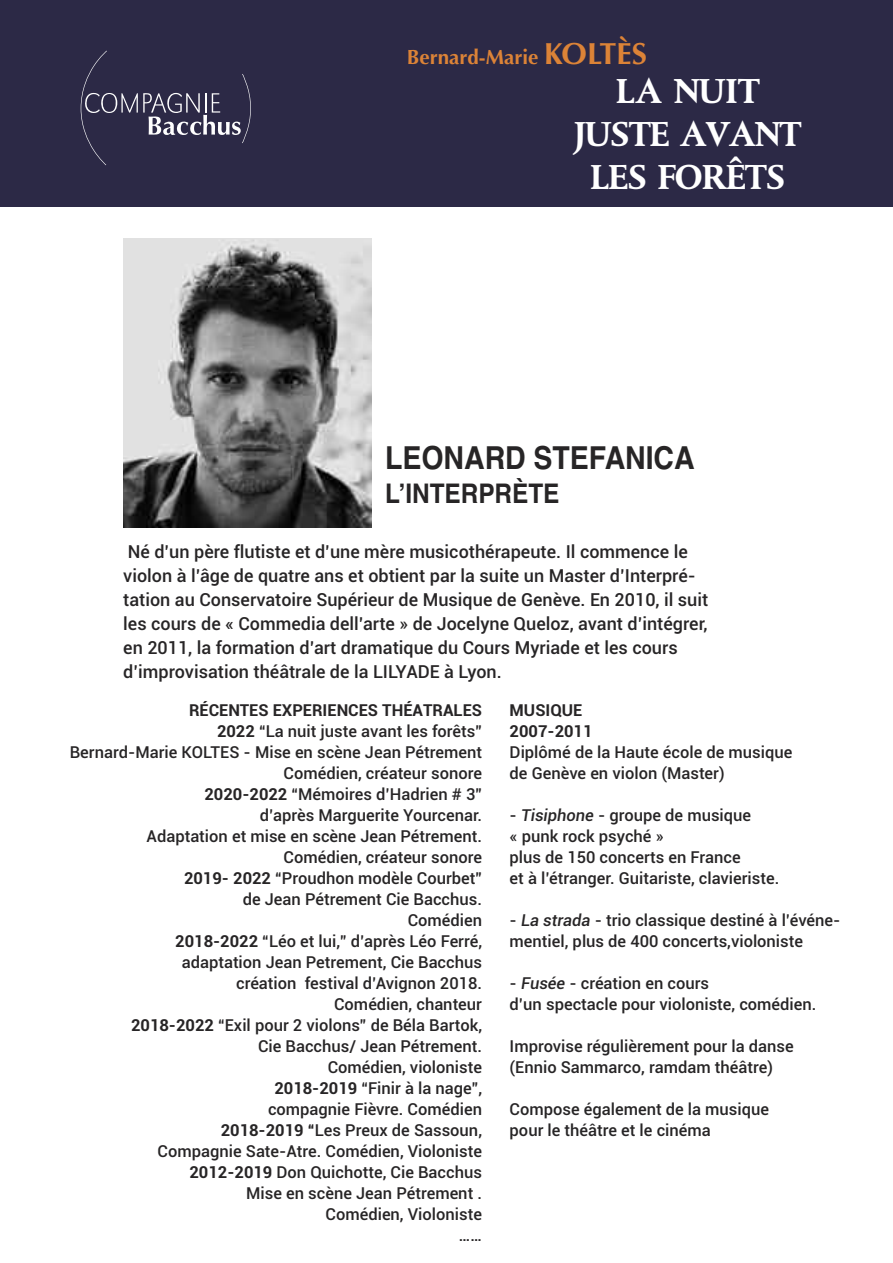
<style>
.page{position:relative;width:893px;height:1263px;background:#fff}
.page>*{position:absolute;margin:0;border:0;box-sizing:border-box;transform-origin:0 0}
.t1{font:700 35.55px/42.6px "DTL Albertina T Caps";letter-spacing:-.04em;color:#fff;text-align:center}
.t2{font:700 31.5px "Helvetica";color:#272526;scale:.9 1}
.t3{font:700 27px "Helvetica";color:#272526;scale:.9 1}
.t4{font:700 20.55px "Optima";color:#dc8337}
.t5{font:500 18px/24px "Roboto";color:#272526}
.t6{font:500 16.5px/21px "Roboto";color:#272526}
.t7{font:700 16.5px/21px "Roboto";color:#272526}
.s1{font-size:30.45px}
.s2{font-weight:700}
.s3{font-style:italic}
</style>
<div class="page">
<div style="left:0;top:0;width:893px;height:207px;background:#2c2946"></div>
<svg style="left:81px;top:51px;width:170px;height:114px"></svg>
<img style="left:123px;top:238px;width:249px;height:290px">
<p class="t4" style="left:407px;top:45px;width:242px">Bernard-Marie <span class="s1">KOLTÈS</span></p>
<h1 class="t1" style="left:574px;top:70px;width:229px">LA NUIT<br>JUSTE AVANT<br>LES FORÊTS</h1>
<h2 class="t2" style="left:385px;top:439px;width:345px">LEONARD STEFANICA</h2>
<h3 class="t3" style="left:385px;top:478px;width:195px">L’INTERPRèTE</h3>
<p class="t5" style="left:123px;top:540px;width:586px">Né d’un père flutiste et d’une mère musicothérapeute. Il commence le violon à l’âge de quatre ans et obtient par la suite un Master d’Interpré&shy;tation au Conservatoire Supérieur de Musique de Genève. En 2010, il suit les cours de « Commedia dell’arte » de Jocelyne Queloz, avant d’intégrer, en 2011, la formation d’art dramatique du Cours Myriade et les cours d’improvisation théâtrale de la LILYADE à Lyon.</p>
<p class="t6" style="left:70px;top:700px;width:414px;text-align:right"><span class="s2">RÉCENTES EXPERIENCES THÉATRALES<br>2022</span> “La nuit juste avant les forêts”<br>Bernard-Marie KOLTES - Mise en scène Jean Pétrement<br>Comédien, créateur sonore<br><span class="s2">2020-2022</span> “Mémoires d’Hadrien # 3”<br>d’après Marguerite Yourcenar.<br>Adaptation et mise en scène Jean Pétrement.<br>Comédien, créateur sonore<br><span class="s2">2019- 2022</span> “Proudhon modèle Courbet”<br>de Jean Pétrement Cie Bacchus.<br>Comédien<br><span class="s2">2018-2022</span> “Léo et lui,” d’après Léo Ferré,<br>adaptation Jean Petrement, Cie Bacchus<br>création festival d’Avignon 2018.<br>Comédien, chanteur<br><span class="s2">2018-2022</span> “Exil pour 2 violons” de Béla Bartok,<br>Cie Bacchus/ Jean Pétrement.<br>Comédien, violoniste<br><span class="s2">2018-2019</span> “Finir à la nage”,<br>compagnie Fièvre. Comédien<br><span class="s2">2018-2019 “</span>Les Preux de Sassoun,<br>Compagnie Sate-Atre. Comédien, Violoniste<br><span class="s2">2012-2019</span> Don Quichotte, Cie Bacchus<br>Mise en scène Jean Pétrement .<br>Comédien, Violoniste<br>……</p>
<p class="t7" style="left:510px;top:700px;width:84px">MUSIQUE<br>2007-2011</p>
<p class="t6" style="left:510px;top:742px;width:284px">Diplômé de la Haute école de musique de Genève en violon (Master)</p>
<p class="t6" style="left:510px;top:805px;width:271px">- <span class="s3">Tisiphone</span> - groupe de musique<br>« punk rock psyché »<br>plus de 150 concerts en France<br>et à l’étranger. Guitariste, clavieriste.</p>
<p class="t6" style="left:510px;top:910px;width:332px">- <span class="s3">La strada</span> - trio classique destiné à l’événe&shy;mentiel, plus de 400 concerts,violoniste</p>
<p class="t6" style="left:510px;top:973px;width:308px">- <span class="s3">Fusée</span> - création en cours<br>d’un spectacle pour violoniste, comédien.</p>
<p class="t6" style="left:510px;top:1036px;width:285px">Improvise régulièrement pour la danse (Ennio Sammarco, ramdam théâtre)</p>
<p class="t6" style="left:510px;top:1099px;width:261px">Compose également de la musique pour le théâtre et le cinéma</p>
</div>
